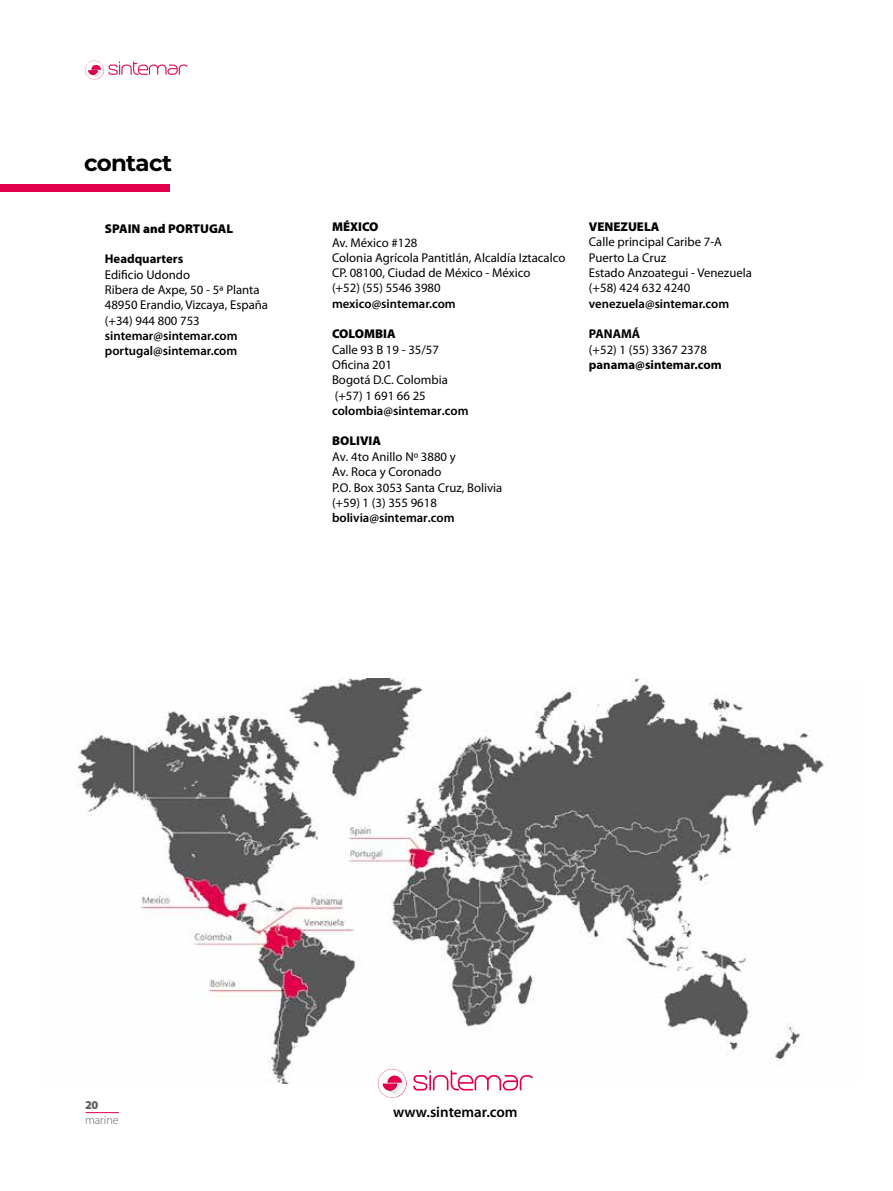
<style>
.page{position:relative;width:893px;height:1191px;background:#fff}
.page>*{position:absolute;margin:0;border:0;box-sizing:border-box;transform-origin:0 0}
.t1{font:700 22.95px "Montserrat";letter-spacing:-.03em;color:#000}
.t2{font:600 15px "Myriad Pro";color:#000}
.t3{font:12.75px/15.1px "Myriad Pro";color:#000}
.t4{font:600 12.75px/15.3px "Myriad Pro";color:#000}
.t5{font:900 12.75px "Myriad Pro";color:#000}
.t6{font:700 12.75px "Myriad Pro";color:#000}
.t7{font:300 12px "Myriad Pro";color:#58585a}
.t8{font:900 12px "Myriad Pro";color:#58585a}
</style>
<div class="page">
<svg style="left:85px;top:61px;width:102px;height:19px"></svg>
<hr style="left:86px;top:1112px;width:33px;height:1px;background:#e1004c">
<img style="left:77px;top:678px;width:749px;height:405px">
<div style="left:0;top:184px;width:170px;height:8px;background:#e1004c"></div>
<svg style="left:413px;top:1070px;width:120px;height:20px"></svg>
<svg style="left:378px;top:1069px;width:28px;height:28px"></svg>
<h1 class="t1" style="left:84px;top:147px;width:89px">contact</h1>
<p class="t5" style="left:105px;top:221px;width:130px">SPAIN and PORTUGAL</p>
<p class="t6" style="left:105px;top:251px;width:80px">Headquarters</p>
<p class="t3" style="left:105px;top:266px;width:165px">Edificio Udondo<br>Ribera de Axpe, 50 - 5ª Planta<br>48950 Erandio, Vizcaya, España (+34) 944 800 753</p>
<p class="t4" style="left:105px;top:328px;width:134px">sintemar@sintemar.com portugal@sintemar.com</p>
<p class="t5" style="left:332px;top:219px;width:48px">MÉXICO</p>
<p class="t3" style="left:332px;top:235px;width:235px">Av. México #128<br>Colonia Agrícola Pantitlán, Alcaldía Iztacalco<br>CP. 08100, Ciudad de México - México<br>(+52) (55) 5546 3980</p>
<p class="t4" style="left:332px;top:295px;width:125px">mexico@sintemar.com</p>
<p class="t5" style="left:332px;top:327px;width:65px">COLOMBIA</p>
<p class="t3" style="left:332px;top:342px;width:117px">Calle 93 B 19 - 35/57<br>Oficina 201<br>Bogotá D.C. Colombia (+57) 1 691 66 25</p>
<p class="t4" style="left:332px;top:402px;width:138px">colombia@sintemar.com</p>
<p class="t5" style="left:332px;top:434px;width:51px">BOLIVIA</p>
<p class="t3" style="left:332px;top:449px;width:172px">Av. 4to Anillo Nº 3880 y<br>Av. Roca y Coronado<br>P.O. Box 3053 Santa Cruz, Bolivia (+59) 1 (3) 355 9618</p>
<p class="t4" style="left:332px;top:509px;width:124px">bolivia@sintemar.com</p>
<p class="t5" style="left:589px;top:219px;width:72px">VENEZUELA</p>
<p class="t3" style="left:589px;top:234px;width:164px">Calle principal Caribe 7-A<br>Puerto La Cruz<br>Estado Anzoategui - Venezuela (+58) 424 632 4240</p>
<p class="t4" style="left:589px;top:295px;width:142px">venezuela@sintemar.com</p>
<p class="t6" style="left:589px;top:326px;width:53px">PANAMÁ</p>
<p class="t3" style="left:589px;top:341px;width:119px">(+52) 1 (55) 3367 2378</p>
<p class="t6" style="left:589px;top:356px;width:134px">panama@sintemar.com</p>
<p class="t8" style="left:85px;top:1098px;width:15px">20</p>
<p class="t7" style="left:85px;top:1113px;width:35px">marine</p>
<p class="t2" style="left:393px;top:1102px;width:126px">www.sintemar.com</p>
</div>
